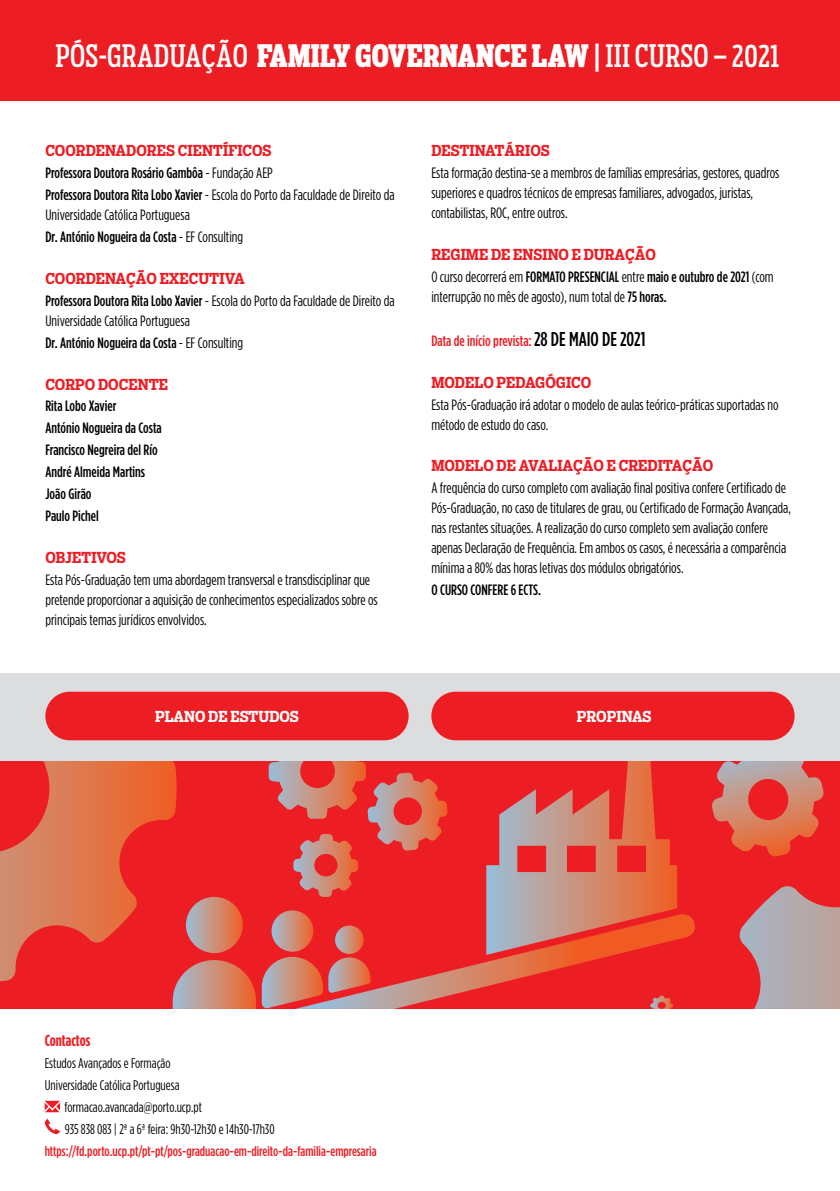
<style>
.page{position:relative;width:840px;height:1191px;background:#fff}
.page>*{position:absolute;margin:0;border:0;box-sizing:border-box;transform-origin:0 0}
.t1{font:30.8px "Boomer Serif Extra Cond";letter-spacing:.01em;color:#fff}
.t2{font:700 16px "Gotham Condensed";color:#ed1d24}
.t3{font:15px/20px "Gotham Condensed";color:#000}
.t4{font:500 15px/21.8px "Gotham Condensed";color:#000}
.t5{font:700 15px "Boomer Serif Cond";color:#ed1d24}
.t6{font:500 15px "Gotham Condensed";color:#ed1d24}
.t7{font:700 15px "Boomer Serif Cond";color:#fff}
.t8{font:14px "Gotham Condensed";color:#000}
.t9{font:500 14px "Gotham Condensed";color:#ed1d24}
.s1{font-weight:900}
.s2{font-weight:400}
.s3{font-weight:500}
.s4{font-size:20px;color:#000}
</style>
<div class="page">
<div style="left:0;top:761px;width:839px;height:248px;background:#ed1d24"></div>
<svg style="left:262px;top:761px;width:433px;height:248px"></svg>
<svg style="left:0;top:761px;width:256px;height:248px"></svg>
<svg style="left:739px;top:886px;width:100px;height:123px"></svg>
<svg style="left:712px;top:761px;width:111px;height:96px"></svg>
<div style="left:0;top:0;width:839px;height:100px;background:#ed1d24"></div>
<div style="left:0;top:673px;width:839px;height:88px;background:#dcddde"></div>
<div style="left:45px;top:691px;width:363px;height:49px;background:#ed1d24;border-radius:24px"></div>
<div style="left:431px;top:691px;width:363px;height:49px;background:#ed1d24;border-radius:24px"></div>
<svg style="left:45px;top:1100px;width:15px;height:12px"></svg>
<svg style="left:45px;top:1118px;width:15px;height:16px"></svg>
<h1 class="t1" style="left:55px;top:38px;width:725px">PÓS-GRADUAÇÃO <span class="s1">FAMILY GOVERNANCE LAW</span> | III CURSO – 2021</h1>
<p class="t5" style="left:45px;top:142px;width:227px">COORDENADORES CIENTÍFICOS</p>
<p class="t4" style="left:45px;top:162px;width:350px">Professora Doutora Rosário Gambôa <span class="s2">- Fundação AEP<br></span>Professora Doutora Rita Lobo Xavier <span class="s2">- Escola do Porto da Faculdade de Direito da</span></p>
<p class="t3" style="left:45px;top:204px;width:199px;line-height:21.8px">Universidade Católica Portuguesa<br><span class="s3">Dr. António Nogueira da Costa</span> - EF Consulting</p>
<p class="t5" style="left:45px;top:269px;width:201px">COORDENAÇÃO EXECUTIVA</p>
<p class="t3" style="left:45px;top:290px;width:350px"><span class="s3">Professora Doutora Rita Lobo Xavier</span> - Escola do Porto da Faculdade de Direito da<br>Universidade Católica Portuguesa</p>
<p class="t4" style="left:45px;top:331px;width:199px">Dr. António Nogueira da Costa <span class="s2">- EF Consulting</span></p>
<p class="t5" style="left:45px;top:375px;width:124px">CORPO DOCENTE</p>
<p class="t4" style="left:45px;top:395px;width:118px">Rita Lobo Xavier<br>António Nogueira da Costa<br>Francisco Negreira del Río<br>André Almeida Martins<br>João Girão<br>Paulo Pichel</p>
<p class="t5" style="left:45px;top:548px;width:82px">OBJETIVOS</p>
<p class="t3" style="left:45px;top:569px;width:334px">Esta Pós-Graduação tem uma abordagem transversal e transdisciplinar que pretende proporcionar a aquisição de conhecimentos especializados sobre os principais temas jurídicos envolvidos.</p>
<p class="t5" style="left:431px;top:142px;width:120px">DESTINATÁRIOS</p>
<p class="t3" style="left:431px;top:163px;width:349px">Esta formação destina-se a membros de famílias empresárias, gestores, quadros superiores e quadros técnicos de empresas familiares, advogados, juristas, contabilistas, ROC, entre outros.</p>
<p class="t5" style="left:431px;top:246px;width:226px">REGIME DE ENSINO E DURAÇÃO</p>
<p class="t3" style="left:431px;top:266px;width:344px">O curso decorrerá em <span class="s3">FORMATO PRESENCIAL</span> entre <span class="s3">maio e outubro de 2021</span> (com interrupção no mês de agosto), num total de <span class="s3">75 horas.</span></p>
<p class="t6" style="left:431px;top:332px;width:215px">Data de início prevista: <span class="s4">28 DE MAIO DE 2021</span></p>
<p class="t5" style="left:431px;top:373px;width:161px">MODELO PEDAGÓGICO</p>
<p class="t3" style="left:431px;top:394px;width:348px">Esta Pós-Graduação irá adotar o modelo de aulas teórico-práticas suportadas no método de estudo do caso.</p>
<p class="t5" style="left:431px;top:457px;width:283px">MODELO DE AVALIAÇÃO E CREDITAÇÃO</p>
<p class="t3" style="left:431px;top:478px;width:361px">A frequência do curso completo com avaliação final positiva confere Certificado de Pós-Graduação, no caso de titulares de grau, ou Certificado de Formação Avançada, nas restantes situações. A realização do curso completo sem avaliação confere apenas Declaração de Frequência. Em ambos os casos, é necessária a comparência mínima a 80% das horas letivas dos módulos obrigatórios.</p>
<p class="t4" style="left:431px;top:579px;width:111px">O CURSO CONFERE 6 ECTS.</p>
<p class="t7" style="left:155px;top:707px;width:145px">PLANO DE ESTUDOS</p>
<p class="t7" style="left:576px;top:707px;width:76px">PROPINAS</p>
<p class="t2" style="left:45px;top:1031px;width:47px">Contactos</p>
<p class="t8" style="left:45px;top:1055px;width:127px">Estudos Avançados e Formação</p>
<p class="t8" style="left:45px;top:1077px;width:136px">Universidade Católica Portuguesa</p>
<p class="t8" style="left:65px;top:1099px;width:139px">formacao.avancada@porto.ucp.pt</p>
<p class="t8" style="left:65px;top:1121px;width:211px">935 838 083 | 2ª a 6ª feira: 9h30-12h30 e 14h30-17h30</p>
<p class="t9" style="left:45px;top:1143px;width:333px">https://fd.porto.ucp.pt/pt-pt/pos-graduacao-em-direito-da-familia-empresaria</p>
</div>
